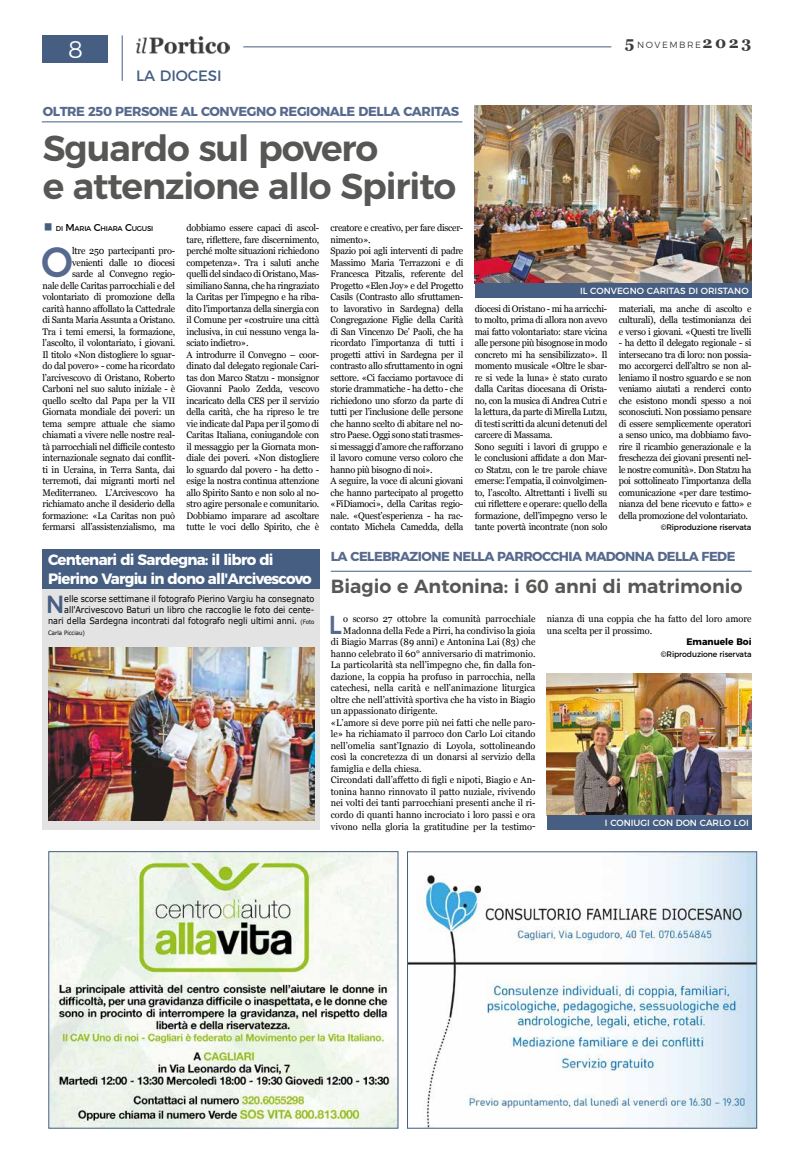
<style>
.page{position:relative;width:794px;height:1163px;background:#fff}
.page>*{position:absolute;margin:0;border:0;box-sizing:border-box;transform-origin:0 0}
.t1{font:500 42.4px "Montserrat";color:#576a8d;scale:.93 1}
.t2{font:600 36px/38px "Montserrat";letter-spacing:-.03em;color:#575756}
.t3{font:500 25.9px "Montserrat";color:#576a8d;scale:.93 1}
.t4{font:500 24.7px "Montserrat";color:#455e82;scale:.93 1}
.t5{font:300 24px "Montserrat";color:#fff}
.t6{font:600 19px "Montserrat";color:#575756}
.t7{font:700 15px/19px "Montserrat";letter-spacing:-.05em;color:#fff}
.t8{font:15px "Montserrat";color:#455e82}
.t9{font:700 13px "Montserrat";letter-spacing:-.035em;color:#576a8d}
.t10{font:9.5px/11.5px "Georgia";letter-spacing:-.025em;color:#000;scale:.96 1}
.t11{font:9.5px/11.5px "Georgia";color:#000;scale:.96 1}
.t12{font:700 9.5px "Montserrat";color:#000;scale:.96 1}
.t13{font:9px/11px "Verdana";color:#000;text-align:right;scale:.9 1}
.t14{font:9px "Montserrat";color:#fff}
.t15{font:300 9px "Montserrat";letter-spacing:.17em;color:#3c3c3b}
.t16{font:8px "Montserrat";letter-spacing:-.01em;color:#000;scale:.96 1}
.t17{font:7px "Montserrat";letter-spacing:-.035em;color:#000}
.t18{font:6px "Verdana";color:#000;scale:.9 1}
.s1{font-family:"Georgia";font-weight:700;font-size:16px}
.s2{font-size:10px}
.s3{font-size:6px}
</style>
<div class="page">
<hr style="left:243px;top:47px;width:368px;height:1px;background:#455e82">
<div style="left:43px;top:35px;width:65px;height:27px;background:#455e82"></div>
<hr style="left:122px;top:35px;width:1px;height:46px;background:#455e82">
<img style="left:136px;top:36px;width:94px;height:18px">
<hr style="left:42px;top:121px;width:420px;height:1px;background:#455e82">
<img style="left:475px;top:106px;width:276px;height:177px">
<div style="left:475px;top:283px;width:276px;height:14px;background:#455e82"></div>
<img style="left:50px;top:853px;width:346px;height:273px">
<div style="left:48px;top:851px;width:350px;height:277px;border:1px solid #455e82"></div>
<img style="left:409px;top:853px;width:346px;height:273px">
<div style="left:407px;top:851px;width:350px;height:277px;border:1px solid #455e82"></div>
<div style="left:43px;top:549px;width:277px;height:40px;background:#455e82"></div>
<div style="left:43px;top:589px;width:277px;height:240px;background:#e3e3e3"></div>
<img style="left:49px;top:647px;width:265px;height:173px">
<img style="left:547px;top:673px;width:204px;height:142px">
<hr style="left:331px;top:570px;width:420px;height:1px;background:#455e82">
<div style="left:547px;top:815px;width:204px;height:14px;background:#455e82"></div>
<h3 class="t5" style="left:68px;top:30px;width:16px">8</h3>
<p class="t15" style="left:625px;top:37px;width:128px"><span class="s1">5</span> NOVEMBRE<span class="s1">2023</span></p>
<h3 class="t8" style="left:136px;top:64px;width:87px">LA DIOCESI</h3>
<h3 class="t9" style="left:43px;top:101px;width:418px">OLTRE 250 PERSONE AL CONVEGNO REGIONALE DELLA CARITAS</h3>
<h2 class="t2" style="left:43px;top:126px;width:415px">Sguardo sul povero<br>e attenzione allo Spirito</h2>
<p class="t17" style="left:56px;top:223px;width:99px">DI <span class="s2">M</span>ARIA <span class="s2">C</span>HIARA <span class="s2">C</span>UGUSI</p>
<h1 class="t1" style="left:41px;top:228px;width:36px">O</h1>
<p class="t10" style="left:43px;top:245px;width:140px;text-align:right">ltre 250 partecipanti pro&shy;venienti dalle 10 diocesi<br>sarde al Convegno regio-<br>nale delle Caritas parrocchiali e del volontariato di promozione della carità hanno affollato la Cattedrale di Santa Maria Assunta a Oristano.<br>Tra i temi emersi, la formazione, l’ascolto, il volontariato, i giovani.<br>Il titolo «Non distogliere lo sguar&shy;do dal povero» - come ha ricordato l’arcivescovo di Oristano, Roberto Carboni nel suo saluto iniziale - è quello scelto dal Papa per la VII Giornata mondiale dei poveri: un tema sempre attuale che siamo chiamati a vivere nelle nostre real&shy;tà parrocchiali nel difficile contesto internazionale segnato dai conflit&shy;ti in Ucraina, in Terra Santa, dai terremoti, dai migranti morti nel Mediterraneo. L’Arcivescovo ha richiamato anche il desiderio della formazione: «La Caritas non può fermarsi all’assistenzialismo, ma</p>
<p class="t10" style="left:187px;top:222px;width:140px">dobbiamo essere capaci di ascol&shy;tare, riflettere, fare discernimento, perché molte situazioni richiedono competenza». Tra i saluti anche quelli del sindaco di Oristano, Mas&shy;similiano Sanna, che ha ringraziato la Caritas per l’impegno e ha riba&shy;dito l’importanza della sinergia con il Comune per «costruire una città inclusiva, in cui nessuno venga la&shy;sciato indietro».<br>A introdurre il Convegno – coor&shy;dinato dal delegato regionale Cari&shy;tas don Marco Statzu - monsignor Giovanni Paolo Zedda, vescovo incaricato della CES per il servizio della carità, che ha ripreso le tre vie indicate dal Papa per il 50mo di Caritas Italiana, coniugandole con il messaggio per la Giornata mon&shy;diale dei poveri. «Non distogliere lo sguardo dal povero - ha detto - esige la nostra continua attenzione allo Spirito Santo e non solo al no&shy;stro agire personale e comunitario.<br>Dobbiamo imparare ad ascoltare tutte le voci dello Spirito, che è</p>
<p class="t10" style="left:331px;top:222px;width:140px">creatore e creativo, per fare discer&shy;nimento».<br>Spazio poi agli interventi di padre Massimo Maria Terrazzoni e di Francesca Pitzalis, referente del Progetto «Elen Joy» e del Progetto Casils (Contrasto allo sfruttamen&shy;to lavorativo in Sardegna) della Congregazione Figlie della Carità di San Vincenzo De’ Paoli, che ha ricordato l’importanza di tutti i progetti attivi in Sardegna per il contrasto allo sfruttamento in ogni settore. «Ci facciamo portavoce di storie drammatiche - ha detto - che richiedono uno sforzo da parte di tutti per l’inclusione delle persone che hanno scelto di abitare nel no&shy;stro Paese. Oggi sono stati trasmes&shy;si messaggi d’amore che rafforzano il lavoro comune verso coloro che hanno più bisogno di noi».<br>A seguire, la voce di alcuni giovani che hanno partecipato al progetto «FiDiamoci», della Caritas regio&shy;nale. «Quest’esperienza - ha rac&shy;contato Michela Camedda, della</p>
<p class="t14" style="left:580px;top:283px;width:170px">IL CONVEGNO CARITAS DI ORISTANO</p>
<p class="t10" style="left:475px;top:302px;width:140px">diocesi di Oristano - mi ha arricchi&shy;to molto, prima di allora non avevo mai fatto volontariato: stare vicina alle persone più bisognose in modo concreto mi ha sensibilizzato». Il momento musicale «Oltre le sbar&shy;re si vede la luna» è stato curato dalla Caritas diocesana di Orista&shy;no, con la musica di Andrea Cutri e la lettura, da parte di Mirella Lutzu, di testi scritti da alcuni detenuti del carcere di Massama.<br>Sono seguiti i lavori di gruppo e le conclusioni affidate a don Mar&shy;co Statzu, con le tre parole chiave emerse: l’empatia, il coinvolgimen&shy;to, l’ascolto. Altrettanti i livelli su cui riflettere e operare: quello della formazione, dell’impegno verso le tante povertà incontrate (non solo</p>
<p class="t10" style="left:619px;top:302px;width:140px;text-align:justify">materiali, ma anche di ascolto e culturali), della testimonianza dei e verso i giovani. «Questi tre livelli</p>
<p class="t10" style="left:619px;top:337px;width:140px;text-align:justify">- ha detto il delegato regionale - si intersecano tra di loro: non possia&shy;mo accorgerci dell’altro se non al&shy;leniamo il nostro sguardo e se non veniamo aiutati a renderci conto che esistono mondi spesso a noi sconosciuti. Non possiamo pensare di essere semplicemente operatori a senso unico, ma dobbiamo favo&shy;rire il ricambio generazionale e la freschezza dei giovani presenti nel&shy;le nostre comunità». Don Statzu ha poi sottolineato l’importanza della comunicazione «per dare testimo&shy;nianza del bene ricevuto e fatto» e della promozione del volontariato.</p>
<p class="t16" style="left:660px;top:521px;width:96px">©Riproduzione riservata</p>
<h3 class="t7" style="left:48px;top:548px;width:265px">Centenari di Sardegna: il libro di<br>Pierino Vargiu in dono all'Arcivescovo</h3>
<h3 class="t4" style="left:46px;top:584px;width:21px">N</h3>
<p class="t13" style="left:48px;top:593px;width:297px">elle scorse settimane il fotografo Pierino Vargiu ha consegnato all'Arcivescovo Baturi un libro che raccoglie le foto dei cente&shy;nari della Sardegna incontrati dal fotografo negli ultimi anni. <span class="s3">(Foto</span></p>
<p class="t18" style="left:48px;top:628px;width:43px">Carla Picciau)</p>
<h3 class="t9" style="left:331px;top:545px;width:406px">LA CELEBRAZIONE NELLA PARROCCHIA MADONNA DELLA FEDE</h3>
<h3 class="t6" style="left:331px;top:570px;width:413px">Biagio e Antonina: i 60 anni di matrimonio</h3>
<h3 class="t3" style="left:329px;top:603px;width:16px">L</h3>
<p class="t11" style="left:343px;top:613px;width:202px">o scorso 27 ottobre la comunità parrocchiale</p>
<p class="t11" style="left:343px;top:624px;width:202px">Madonna della Fede a Pirri, ha condiviso la gioia</p>
<p class="t11" style="left:331px;top:636px;width:215px">di Biagio Marras (89 anni) e Antonina Lai (83) che</p>
<p class="t11" style="left:331px;top:647px;width:215px">hanno celebrato il 60° anniversario di matrimonio.</p>
<p class="t11" style="left:331px;top:659px;width:215px">La particolarità sta nell’impegno che, fin dalla fon-</p>
<p class="t11" style="left:331px;top:670px;width:215px">dazione, la coppia ha profuso in parrocchia, nella</p>
<p class="t11" style="left:331px;top:682px;width:215px">catechesi, nella carità e nell’animazione liturgica</p>
<p class="t11" style="left:331px;top:693px;width:215px">oltre che nell’attività sportiva che ha visto in Biagio</p>
<p class="t11" style="left:331px;top:705px;width:113px">un appassionato dirigente.</p>
<p class="t11" style="left:331px;top:716px;width:215px">«L’amore si deve porre più nei fatti che nelle paro-</p>
<p class="t11" style="left:331px;top:728px;width:215px">le» ha richiamato il parroco don Carlo Loi citando</p>
<p class="t11" style="left:331px;top:739px;width:215px">nell’omelia sant’Ignazio di Loyola, sottolineando</p>
<p class="t11" style="left:331px;top:751px;width:215px">così la concretezza di un donarsi al servizio della</p>
<p class="t11" style="left:331px;top:762px;width:96px">famiglia e della chiesa.</p>
<p class="t11" style="left:331px;top:774px;width:215px">Circondati dall’affetto di figli e nipoti, Biagio e An-</p>
<p class="t11" style="left:331px;top:785px;width:215px">tonina hanno rinnovato il patto nuziale, rivivendo</p>
<p class="t11" style="left:331px;top:797px;width:215px">nei volti dei tanti parrocchiani presenti anche il ri-</p>
<p class="t11" style="left:331px;top:808px;width:215px">cordo di quanti hanno incrociato i loro passi e ora</p>
<p class="t11" style="left:331px;top:820px;width:215px">vivono nella gloria la gratitudine per la testimo-</p>
<p class="t11" style="left:547px;top:613px;width:215px">nianza di una coppia che ha fatto del loro amore una scelta per il prossimo.</p>
<p class="t12" style="left:686px;top:634px;width:69px">Emanuele Boi</p>
<p class="t16" style="left:661px;top:647px;width:96px">©Riproduzione riservata</p>
<p class="t14" style="left:605px;top:815px;width:145px">I CONIUGI CON DON CARLO LOI</p>
</div>
